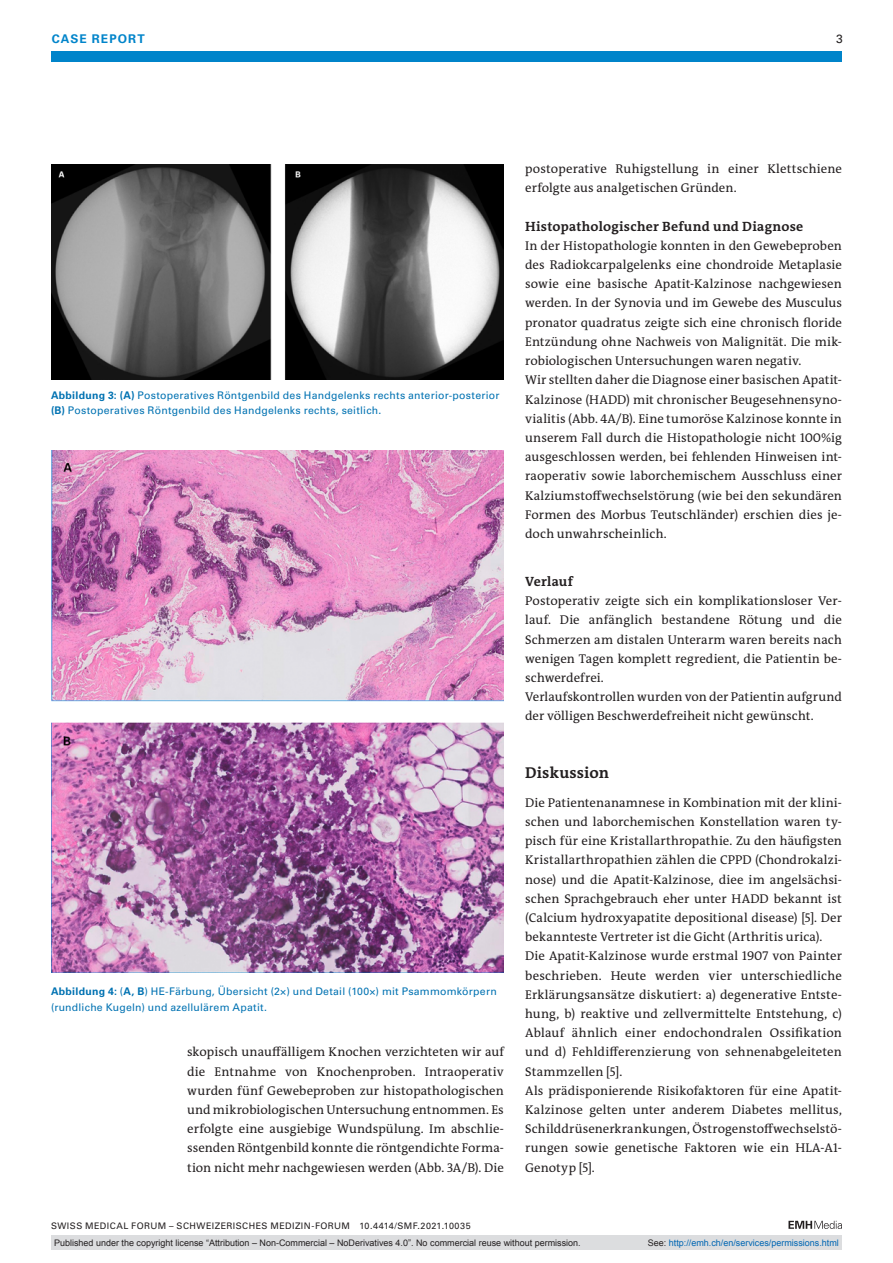
<style>
.page{position:relative;width:893px;height:1263px;background:#fff}
.page>*{position:absolute;margin:0;border:0;box-sizing:border-box;transform-origin:0 0}
.Head1{font:700 15.75px "The Antiqua B W7";letter-spacing:.01em;color:#231f20}
.Head2{font:700 13.5px "The Antiqua B W7";letter-spacing:.02em;color:#231f20}
.Paragraph{font:12.75px/19.2px "The Antiqua B W5 Plain";letter-spacing:.005em;color:#231f20;text-align:justify}
.t1{font:700 12px "Univers LT Std";letter-spacing:.09em;color:#0084ca}
.t2{font:12px "Univers LT Std";color:#231f20}
.Figure_Caption{font:10.5px/15.8px "Univers LT Std";letter-spacing:.025em;color:#0072b2}
.t3{font:9px "Arial";color:#231f20}
.t4{font:9px "Univers LT Std";letter-spacing:.05em;color:#231f20}
.t5{font:9px "Arial";color:#0066b3}
.s1{font-weight:700}
.s2{color:#231f20}
</style>
<div class="page">
<div style="left:51px;top:51px;width:791px;height:11px;background:#0084ca"></div>
<svg style="left:788px;top:1221px;width:54px;height:8px"></svg>
<img style="left:51px;top:451px;width:453px;height:522px">
<img style="left:51px;top:164px;width:453px;height:215px">
<div style="left:51px;top:1235px;width:791px;height:15px;background:#dcdddf"></div>
<p class="t1" style="left:52px;top:31px;width:94px">CASE REPORT</p>
<p class="t2" style="left:836px;top:31px;width:8px">3</p>
<p class="Figure_Caption" style="left:51px;top:387px;width:450px"><span class="s1">ABBILDUNG 3: (A)</span> Postoperatives Röntgenbild des Handgelenks rechts anterior-posterior</p>
<p class="Figure_Caption" style="left:51px;top:403px;width:332px"><span class="s1">(B)</span> Postoperatives Röntgenbild des Handgelenks rechts, seitlich.</p>
<p class="Figure_Caption" style="left:51px;top:983px;width:447px"><span class="s1">ABBILDUNG 4:</span> (<span class="s1">A, B</span>) HE-Färbung, Übersicht (2×) und Detail (100×) mit Psammomkörpern (rundliche Kugeln) und azellulärem Apatit.</p>
<p class="Paragraph" style="left:187px;top:1042px;width:318px">skopisch unauffälligem Knochen verzichteten wir auf die Entnahme von Knochenproben. Intraoperativ wurden fünf Gewebeproben zur histopathologischen und mikrobiologischen Untersuchung entnommen. Es erfolgte eine ausgiebige Wundspülung. Im abschlie&shy;ssenden Röntgenbild konnte die röntgendichte Forma&shy;tion nicht mehr nachgewiesen werden (Abb. 3A/B). Die</p>
<p class="Paragraph" style="left:525px;top:159px;width:318px">postoperative Ruhigstellung in einer Klettschiene erfolgte aus analgetischen Gründen.</p>
<p class="Head2" style="left:525px;top:217px;width:280px">Histopathologischer Befund und Diagnose</p>
<p class="Paragraph" style="left:525px;top:236px;width:318px">In der Histopathologie konnten in den Gewebeproben des Radiokcarpalgelenks eine chondroide Metaplasie sowie eine basische Apatit-Kalzinose nachgewiesen werden. In der Synovia und im Gewebe des Musculus pronator quadratus zeigte sich eine chronisch floride Entzündung ohne Nachweis von Malignität. Die mik&shy;robiologischen Untersuchungen waren negativ.</p>
<p class="Paragraph" style="left:525px;top:370px;width:318px">Wir stellten daher die Diagnose einer basischen Apatit-Kalzinose (HADD) mit chronischer Beugesehnensyno&shy;vialitis (Abb. 4A/B). Eine tumoröse Kalzinose konnte in unserem Fall durch die Histopathologie nicht 100%ig ausgeschlossen werden, bei fehlenden Hinweisen int&shy;raoperativ sowie laborchemischem Ausschluss einer Kalziumstoffwechselstörung (wie bei den sekundären Formen des Morbus Teutschländer) erschien dies je&shy;doch unwahrscheinlich.</p>
<p class="Head2" style="left:525px;top:573px;width:49px">Verlauf</p>
<p class="Paragraph" style="left:525px;top:591px;width:318px">Postoperativ zeigte sich ein komplikationsloser Ver&shy;lauf. Die anfänglich bestandene Rötung und die Schmerzen am distalen Unterarm waren bereits nach wenigen Tagen komplett regredient, die Patientin be&shy;schwerdefrei.</p>
<p class="Paragraph" style="left:525px;top:687px;width:318px">Verlaufskontrollen wurden von der Patientin aufgrund der völligen Beschwerdefreiheit nicht gewünscht.</p>
<p class="Head1" style="left:525px;top:762px;width:86px">Diskussion</p>
<p class="Paragraph" style="left:525px;top:793px;width:318px">Die Patientenanamnese in Kombination mit der klini&shy;schen und laborchemischen Konstellation waren ty&shy;pisch für eine Kristallarthropathie. Zu den häufigsten Kristallarthropathien zählen die CPPD (Chondrokalzi&shy;nose) und die Apatit-Kalzinose, diee im angelsächsi&shy;schen Sprachgebrauch eher unter HADD bekannt ist (Calcium hydroxyapatite depositional disease) [5]. Der bekannteste Vertreter ist die Gicht (Arthritis urica).</p>
<p class="Paragraph" style="left:525px;top:946px;width:318px">Die Apatit-Kalzinose wurde erstmal 1907 von Painter beschrieben. Heute werden vier unterschiedliche Erklärungsansätze diskutiert: a) degenerative Entste&shy;hung, b) reaktive und zellvermittelte Entstehung, c)<br>Ablauf ähnlich einer endochondralen Ossifikation und d) Fehldifferenzierung von sehnenabgeleiteten Stammzellen [5].</p>
<p class="Paragraph" style="left:525px;top:1081px;width:318px">Als prädisponierende Risikofaktoren für eine Apatit-Kalzinose gelten unter anderem Diabetes mellitus, Schilddrüsenerkrankungen, Östrogenstoffwechselstö&shy;rungen sowie genetische Faktoren wie ein HLA-A1- Genotyp [5].</p>
<p class="t4" style="left:51px;top:1220px;width:421px">SWISS MEDICAL FORUM – SCHWEIZERISCHES MEDIZIN-FORUM 10.4414/SMF.2021.10035</p>
<p class="t3" style="left:54px;top:1237px;width:528px">Published under the copyright license “Attribution – Non-Commercial – NoDerivatives 4.0”. No commercial reuse without permission.</p>
<p class="t5" style="left:648px;top:1237px;width:193px"><span class="s2">See:</span> http://emh.ch/en/services/permissions.html</p>
</div>
